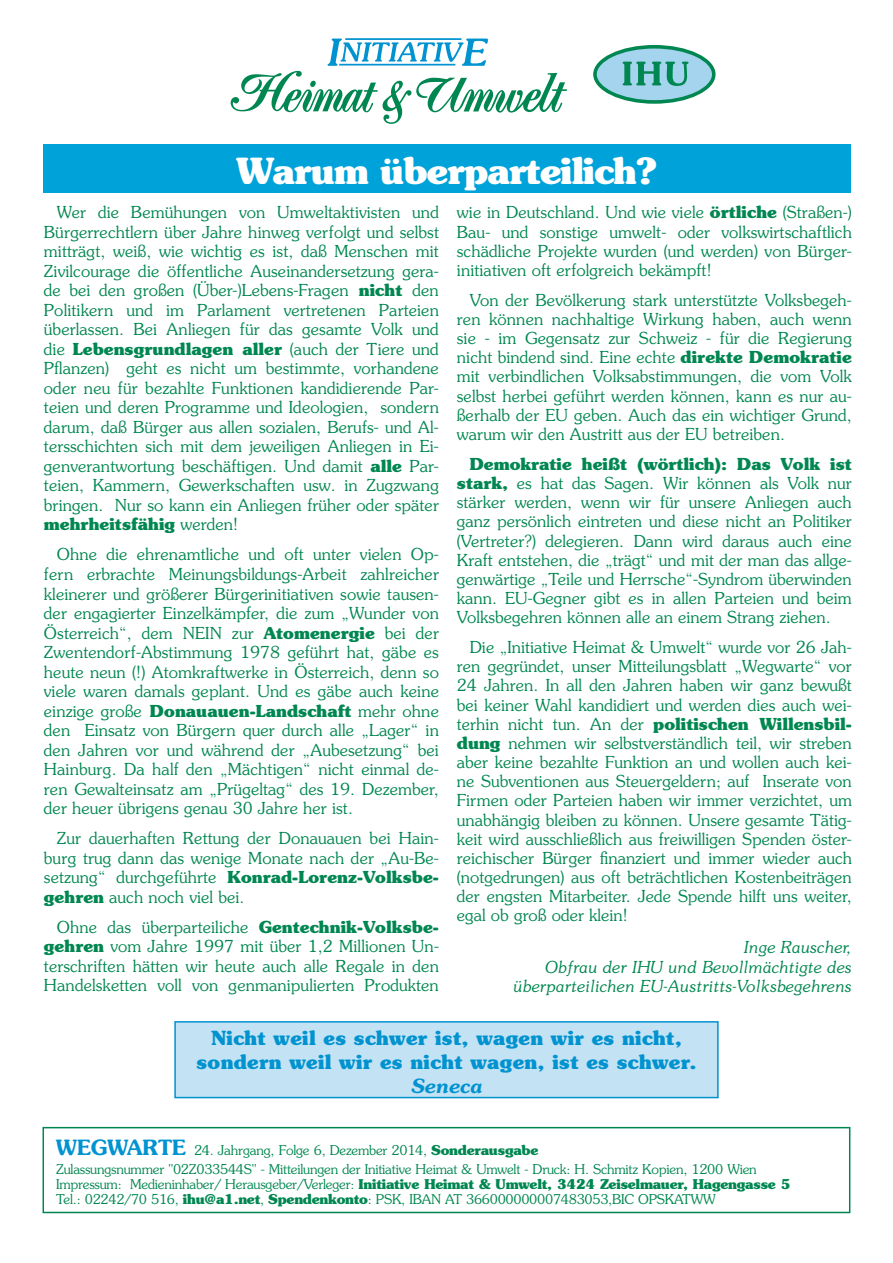
<style>
.page{position:relative;width:893px;height:1263px;background:#fff}
.page>*{position:absolute;margin:0;border:0;box-sizing:border-box;transform-origin:0 0}
.t1{font:700 36px "Souvenir";letter-spacing:-.02em;color:#fff}
.t2{font:700 19.5px/24px "Souvenir";letter-spacing:.02em;color:#0093d0;text-align:center}
.t3{font:italic 600 19.5px "Souvenir";letter-spacing:-.01em;color:#0093d0}
.t4{font:300 16.5px/19.5px "Souvenir";letter-spacing:.01em;color:#008751;text-align:justify}
.t5{font:italic 300 16.5px/19.2px "Souvenir";color:#008751;text-align:right}
.t6{font:300 13.5px/19.2px "Souvenir";letter-spacing:-.015em;color:#008751}
.s1{font-weight:700}
.s2{font-weight:600;font-size:21px;color:#0093d0}
</style>
<div class="page">
<svg style="left:231px;top:38px;width:336px;height:86px"></svg>
<svg style="left:593px;top:45px;width:122px;height:59px"></svg>
<div style="left:43px;top:1127px;width:807px;height:86px;border:2px solid #008751"></div>
<div style="left:43px;top:144px;width:807px;height:48px;background:#00a3d9"></div>
<div style="left:175px;top:1022px;width:543px;height:75px;background:#c3e2f3"></div>
<div style="left:174px;top:1021px;width:545px;height:77px;border:2px solid #0093d0"></div>
<h1 class="t1" style="left:237px;top:148px;width:422px">Warum überparteilich?</h1>
<p class="t4" style="left:44px;top:203px;width:396px;text-indent:13px">Wer die Bemühungen von Umweltaktivisten und Bürgerrechtlern über Jahre hinweg verfolgt und selbst mitträgt, weiß, wie wichtig es ist, daß Menschen mit Zivilcourage die öffentliche Auseinandersetzung gera&shy;de bei den großen (Über-)Lebens-Fragen <span class="s1">nicht</span> den Politikern und im Parlament vertretenen Parteien überlassen. Bei Anliegen für das gesamte Volk und die <span class="s1">Lebensgrundlagen aller</span> (auch der Tiere und Pflanzen) geht es nicht um bestimmte, vorhandene oder neu für bezahlte Funktionen kandidierende Par&shy;teien und deren Programme und Ideologien, sondern darum, daß Bürger aus allen sozialen, Berufs- und Al&shy;tersschichten sich mit dem jeweiligen Anliegen in Ei&shy;genverantwortung beschäftigen. Und damit <span class="s1">alle</span> Par&shy;teien, Kammern, Gewerkschaften usw. in Zugzwang bringen. Nur so kann ein Anliegen früher oder später <span class="s1">mehrheitsfähig</span> werden!</p>
<p class="t4" style="left:44px;top:545px;width:396px;text-indent:13px">Ohne die ehrenamtliche und oft unter vielen Op&shy;fern erbrachte Meinungsbildungs-Arbeit zahlreicher kleinerer und größerer Bürgerinitiativen sowie tausen&shy;der engagierter Einzelkämpfer, die zum „Wunder von Österreich“, dem NEIN zur <span class="s1">Atomenergie</span> bei der Zwentendorf-Abstimmung 1978 geführt hat, gäbe es heute neun (!) Atomkraftwerke in Österreich, denn so viele waren damals geplant. Und es gäbe auch keine einzige große <span class="s1">Donauauen-Landschaft</span> mehr ohne den Einsatz von Bürgern quer durch alle „Lager“ in den Jahren vor und während der „Aubesetzung“ bei Hainburg. Da half den „Mächtigen“ nicht einmal de&shy;ren Gewalteinsatz am „Prügeltag“ des 19. Dezember, der heuer übrigens genau 30 Jahre her ist.</p>
<p class="t4" style="left:44px;top:829px;width:396px;text-indent:13px">Zur dauerhaften Rettung der Donauauen bei Hain&shy;burg trug dann das wenige Monate nach der „Au-Be&shy;setzung“ durchgeführte <span class="s1">Konrad-Lorenz-Volksbe&shy;gehren</span> auch noch viel bei.</p>
<p class="t4" style="left:44px;top:917px;width:396px;text-indent:13px">Ohne das überparteiliche <span class="s1">Gentechnik-Volksbe&shy;gehren</span> vom Jahre 1997 mit über 1,2 Millionen Un&shy;terschriften hätten wir heute auch alle Regale in den Handelsketten voll von genmanipulierten Produkten</p>
<p class="t4" style="left:457px;top:203px;width:396px">wie in Deutschland. Und wie viele <span class="s1">örtliche</span> (Straßen-)<br>Bau- und sonstige umwelt- oder volkswirtschaftlich schädliche Projekte wurden (und werden) von Bürger&shy;initiativen oft erfolgreich bekämpft!</p>
<p class="t4" style="left:457px;top:290px;width:396px;text-indent:13px">Von der Bevölkerung stark unterstützte Volksbegeh&shy;ren können nachhaltige Wirkung haben, auch wenn sie - im Gegensatz zur Schweiz - für die Regierung nicht bindend sind. Eine echte <span class="s1">direkte Demokratie </span>mit verbindlichen Volksabstimmungen, die vom Volk selbst herbei geführt werden können, kann es nur au&shy;ßerhalb der EU geben. Auch das ein wichtiger Grund, warum wir den Austritt aus der EU betreiben.</p>
<p class="t4" style="left:457px;top:454px;width:397px;text-indent:13px"><span class="s1">Demokratie heißt (wörtlich): Das Volk ist stark,</span> es hat das Sagen. Wir können als Volk nur stärker werden, wenn wir für unsere Anliegen auch ganz persönlich eintreten und diese nicht an Politiker (Vertreter?) delegieren. Dann wird daraus auch eine Kraft entstehen, die „trägt“ und mit der man das allge&shy;genwärtige „Teile und Herrsche“-Syndrom überwinden kann. EU-Gegner gibt es in allen Parteien und beim Volksbegehren können alle an einem Strang ziehen.</p>
<p class="t4" style="left:457px;top:638px;width:396px;text-indent:13px">Die „Initiative Heimat &amp; Umwelt“ wurde vor 26 Jah&shy;ren gegründet, unser Mitteilungsblatt „Wegwarte“ vor 24 Jahren. In all den Jahren haben wir ganz bewußt bei keiner Wahl kandidiert und werden dies auch wei&shy;terhin nicht tun. An der <span class="s1">politischen Willensbil&shy;dung</span> nehmen wir selbstverständlich teil, wir streben aber keine bezahlte Funktion an und wollen auch kei&shy;ne Subventionen aus Steuergeldern; auf Inserate von Firmen oder Parteien haben wir immer verzichtet, um unabhängig bleiben zu können. Unsere gesamte Tätig&shy;keit wird ausschließlich aus freiwilligen Spenden öster&shy;reichischer Bürger finanziert und immer wieder auch (notgedrungen) aus oft beträchtlichen Kostenbeiträgen der engsten Mitarbeiter. Jede Spende hilft uns weiter, egal ob groß oder klein!</p>
<p class="t5" style="left:513px;top:938px;width:340px">Inge Rauscher,<br>Obfrau der IHU und Bevollmächtigte des überparteilichen EU-Austritts-Volksbegehrens</p>
<p class="t2" style="left:197px;top:1026px;width:501px">Nicht weil es schwer ist, wagen wir es nicht, sondern weil wir es nicht wagen, ist es schwer.</p>
<p class="t3" style="left:411px;top:1074px;width:73px">Seneca</p>
<p class="t6" style="left:56px;top:1140px;width:702px"><span class="s2">WEGWARTE</span> 24. Jahrgang, Folge 6, Dezember 2014, <span class="s1">Sonderausgabe<br></span>Zulassungsnummer "02Z033544S" - Mitteilungen der Initiative Heimat &amp; Umwelt - Druck: H. Schmitz Kopien, 1200 Wien</p>
<p class="t6" style="left:56px;top:1177px;width:736px;line-height:15px">Impressum: Medieninhaber/ Herausgeber/Verleger: <span class="s1">Initiative Heimat &amp; Umwelt, 3424 Zeiselmauer, Hagengasse 5<br></span>Tel.: 02242/70 516, <span class="s1">ihu@a1.net</span>, <span class="s1">Spendenkonto</span>: PSK, IBAN AT 366000000007483053,BIC OPSKATWW</p>
</div>
